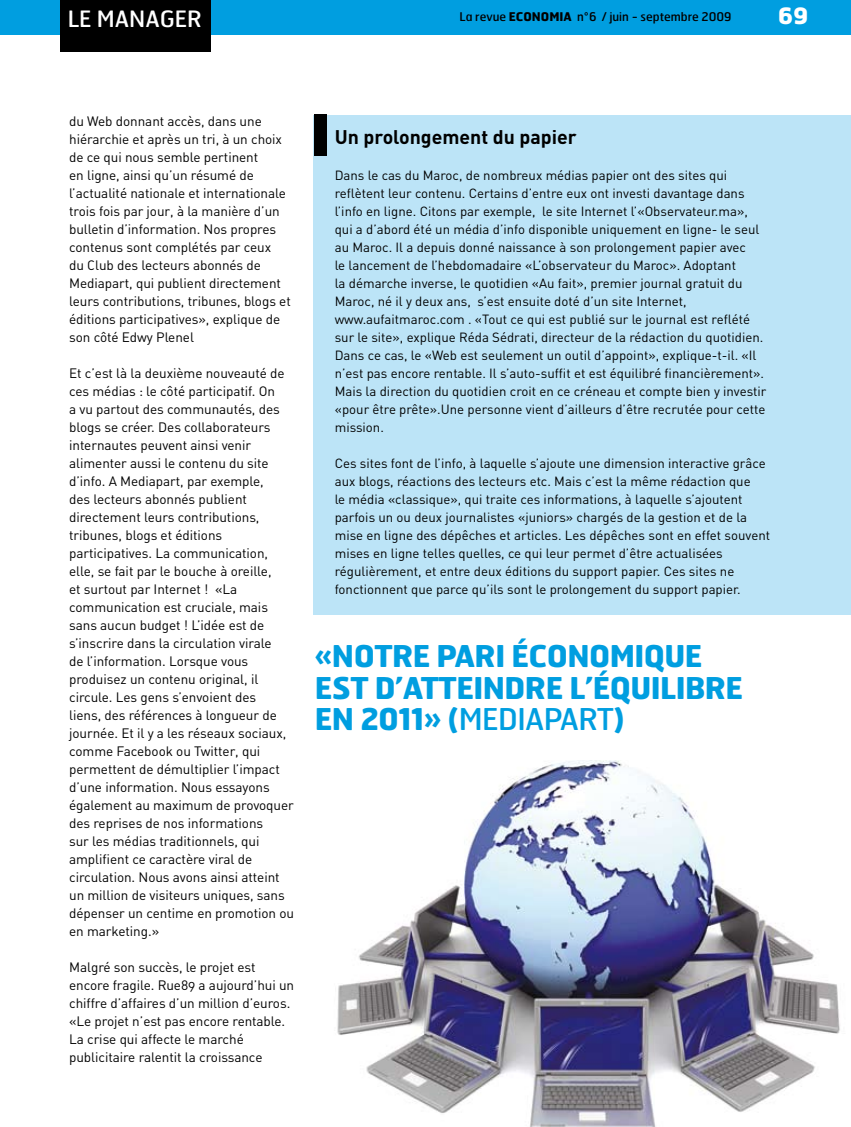
<style>
.page{position:relative;width:851px;height:1127px;background:#fff}
.page>*{position:absolute;margin:0;border:0;box-sizing:border-box;transform-origin:0 0}
.t1{font:700 30px/31.5px "Hermes";letter-spacing:-.02em;color:#009ee0}
.t2{font:22.5px "Hermes";color:#fff}
.t3{font:700 22.5px "Hermes";color:#fff}
.t4{font:700 19.5px "DIN";color:#000}
.t5{font:13.5px/18px "DIN Regular Alternate";letter-spacing:-.005em;color:#000}
.t6{font:13.2px/18px "DIN";color:#000}
.t7{font:12px "Hermes";color:#000}
.s1{font-weight:700}
.s2{font-weight:400}
</style>
<div class="page">
<div style="left:0;top:0;width:432px;height:34px;background:#009ee0"></div>
<div style="left:432px;top:0;width:418px;height:34px;background:#009ee0"></div>
<div style="left:60px;top:0;width:151px;height:51px;background:#000"></div>
<div style="left:314px;top:115px;width:536px;height:499px;background:#bce4f7"></div>
<div style="left:314px;top:115px;width:12px;height:41px;background:#000"></div>
<img style="left:337px;top:760px;width:503px;height:367px">
<h2 class="t2" style="left:68px;top:4px;width:136px">LE MANAGER</h2>
<p class="t7" style="left:459px;top:8px;width:273px">La revue <span class="s1">ECONOMIA</span> n°6 / juin - septembre 2009</p>
<h2 class="t3" style="left:778px;top:1px;width:32px">69</h2>
<p class="t5" style="left:69px;top:112px;width:223px">du Web donnant accès, dans une hiérarchie et après un tri, à un choix de ce qui nous semble pertinent<br>en ligne, ainsi qu’un résumé de l’actualité nationale et internationale trois fois par jour, à la manière d’un bulletin d’information. Nos propres contenus sont complétés par ceux<br>du Club des lecteurs abonnés de Mediapart, qui publient directement leurs contributions, tribunes, blogs et éditions participatives», explique de son côté Edwy Plenel</p>
<p class="t5" style="left:69px;top:364px;width:226px">Et c’est là la deuxième nouveauté de ces médias : le côté participatif. On<br>a vu partout des communautés, des blogs se créer. Des collaborateurs internautes peuvent ainsi venir alimenter aussi le contenu du site d’info. A Mediapart, par exemple,<br>des lecteurs abonnés publient directement leurs contributions, tribunes, blogs et éditions participatives. La communication, elle, se fait par le bouche à oreille,<br>et surtout par Internet ! «La communication est cruciale, mais sans aucun budget ! L’idée est de s’inscrire dans la circulation virale<br>de l’information. Lorsque vous produisez un contenu original, il circule. Les gens s’envoient des<br>liens, des références à longueur de journée. Et il y a les réseaux sociaux, comme Facebook ou Twitter, qui permettent de démultiplier l’impact d’une information. Nous essayons également au maximum de provoquer des reprises de nos informations<br>sur les médias traditionnels, qui amplifient ce caractère viral de circulation. Nous avons ainsi atteint un million de visiteurs uniques, sans dépenser un centime en promotion ou en marketing.»</p>
<p class="t5" style="left:69px;top:958px;width:226px">Malgré son succès, le projet est encore fragile. Rue89 a aujourd’hui un chiffre d’affaires d’un million d’euros. «Le projet n’est pas encore rentable.<br>La crise qui affecte le marché publicitaire ralentit la croissance</p>
<h3 class="t4" style="left:334px;top:124px;width:243px">Un prolongement du papier</h3>
<p class="t6" style="left:334px;top:166px;width:433px">Dans le cas du Maroc, de nombreux médias papier ont des sites qui reflètent leur contenu. Certains d’entre eux ont investi davantage dans l’info en ligne. Citons par exemple, le site Internet l’«Observateur.ma», qui a d’abord été un média d’info disponible uniquement en ligne- le seul au Maroc. Il a depuis donné naissance à son prolongement papier avec<br>le lancement de l’hebdomadaire «L’observateur du Maroc». Adoptant<br>la démarche inverse, le quotidien «Au fait», premier journal gratuit du Maroc, né il y deux ans, s’est ensuite doté d’un site Internet, www.aufaitmaroc.com . «Tout ce qui est publié sur le journal est reflété sur le site», explique Réda Sédrati, directeur de la rédaction du quotidien.<br>Dans ce cas, le «Web est seulement un outil d’appoint», explique-t-il. «Il n’est pas encore rentable. Il s’auto-suffit et est équilibré financièrement».<br>Mais la direction du quotidien croit en ce créneau et compte bien y investir «pour être prête».Une personne vient d’ailleurs d’être recrutée pour cette mission.</p>
<p class="t6" style="left:334px;top:454px;width:437px">Ces sites font de l’info, à laquelle s’ajoute une dimension interactive grâce aux blogs, réactions des lecteurs etc. Mais c’est la même rédaction que<br>le média «classique», qui traite ces informations, à laquelle s’ajoutent parfois un ou deux journalistes «juniors» chargés de la gestion et de la mise en ligne des dépêches et articles. Les dépêches sont en effet souvent mises en ligne telles quelles, ce qui leur permet d’être actualisées régulièrement, et entre deux éditions du support papier. Ces sites ne fonctionnent que parce qu’ils sont le prolongement du support papier.</p>
<h1 class="t1" style="left:315px;top:639px;width:430px">«NOTRE PARI ÉCONOMIQUE<br>EST D’ATTEINDRE L’ÉQUILIBRE<br>EN 2011» (<span class="s2">MEDIAPART</span>)</h1>
</div>
